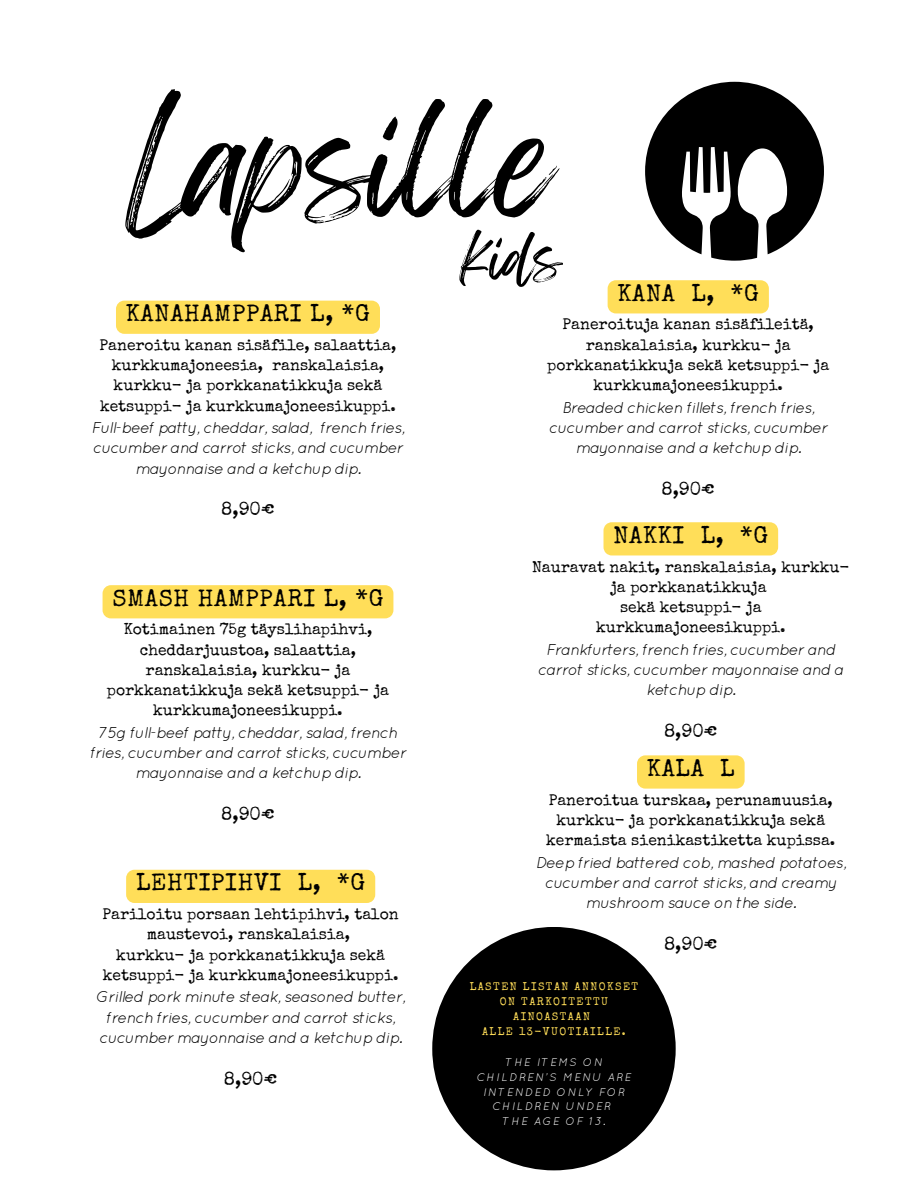
<style>
.page{position:relative;width:918px;height:1188px;background:#fff}
.page>*{position:absolute;margin:0;border:0;box-sizing:border-box;transform-origin:0 0}
.t1{font:123.9px "Feeling Passionate";letter-spacing:-.02em;color:#000}
.t2{font:52.05px "Feeling Passionate";color:#000}
.t3{font:24px "Special Elite";letter-spacing:.03em;color:#000}
.t4{font:18.75px "Special Elite";color:#000}
.t5{font:15.6px/20.2px "Special Elite";color:#000;text-align:center}
.t6{font:italic 15.6px/20.2px "Quicksand";letter-spacing:-.04em;color:#000;text-align:center}
.t7{font:italic 11.1px/14.9px "Quicksand";letter-spacing:.13em;color:#fff;text-align:center}
.t8{font:11.1px/14.9px "Special Elite";letter-spacing:.13em;color:#ffde59;text-align:center}
</style>
<div class="page">
<svg style="left:645px;top:82px;width:179px;height:179px"></svg>
<div style="left:103px;top:585px;width:290px;height:33px;background:#ffde59"></div>
<div style="left:126px;top:870px;width:249px;height:33px;background:#ffde59"></div>
<div style="left:604px;top:522px;width:174px;height:33px;background:#ffde59"></div>
<div style="left:608px;top:280px;width:161px;height:33px;background:#ffde59"></div>
<svg style="left:637px;top:755px;width:108px;height:34px;background:#ffdf60"></svg>
<div style="left:432px;top:927px;width:244px;height:243px;background:#000;border-radius:50%"></div>
<div style="left:116px;top:301px;width:264px;height:33px;background:#ffde59"></div>
<h5 class="t1" style="left:126px;top:65px;width:429px">Lapsille</h5>
<h4 class="t2" style="left:463px;top:216px;width:101px">kids</h4>
<h3 class="t3" style="left:618px;top:284px;width:143px">KANA L, *G</h3>
<h5 class="t5" style="left:547px;top:316px;width:284px">Paneroituja kanan sisäfileitä, ranskalaisia, kurkku- ja porkkanatikkuja sekä ketsuppi- ja kurkkumajoneesikuppi.</h5>
<h5 class="t6" style="left:549px;top:397px;width:280px">Breaded chicken fillets, french fries, cucumber and carrot sticks, cucumber mayonnaise and a ketchup dip.</h5>
<h4 class="t4" style="left:662px;top:482px;width:55px">8,90€</h4>
<p class="t3" style="left:126px;top:304px;width:246px">KANAHAMPPARI L, *G</p>
<p class="t5" style="left:100px;top:337px;width:298px">Paneroitu kanan sisäfile, salaattia, kurkkumajoneesia, ranskalaisia, kurkku- ja porkkanatikkuja sekä ketsuppi- ja kurkkumajoneesikuppi.</p>
<p class="t6" style="left:92px;top:417px;width:315px">Full-beef patty, cheddar, salad, french fries, cucumber and carrot sticks, and cucumber mayonnaise and a ketchup dip.</p>
<p class="t4" style="left:221px;top:502px;width:55px">8,90€</p>
<p class="t3" style="left:113px;top:589px;width:272px">SMASH HAMPPARI L, *G</p>
<h1 class="t5" style="left:107px;top:621px;width:284px">Kotimainen 75g täyslihapihvi, cheddarjuustoa, salaattia, ranskalaisia, kurkku- ja porkkanatikkuja sekä ketsuppi- ja kurkkumajoneesikuppi.</h1>
<h1 class="t6" style="left:90px;top:722px;width:318px">75g full-beef patty, cheddar, salad, french fries, cucumber and carrot sticks, cucumber mayonnaise and a ketchup dip.</h1>
<h2 class="t4" style="left:221px;top:807px;width:55px">8,90€</h2>
<h3 class="t3" style="left:136px;top:873px;width:231px">LEHTIPIHVI L, *G</h3>
<h5 class="t5" style="left:103px;top:906px;width:298px">Pariloitu porsaan lehtipihvi, talon maustevoi, ranskalaisia,<br>kurkku- ja porkkanatikkuja sekä ketsuppi- ja kurkkumajoneesikuppi.</h5>
<h5 class="t6" style="left:96px;top:987px;width:311px">Grilled pork minute steak, seasoned butter, french fries, cucumber and carrot sticks, cucumber mayonnaise and a ketchup dip.</h5>
<h4 class="t4" style="left:224px;top:1071px;width:55px">8,90€</h4>
<h3 class="t3" style="left:613px;top:526px;width:156px">NAKKI L, *G</h3>
<h5 class="t5" style="left:532px;top:558px;width:319px">Nauravat nakit, ranskalaisia, kurkku&shy;ja porkkanatikkuja<br>sekä ketsuppi- ja kurkkumajoneesikuppi.</h5>
<h5 class="t6" style="left:538px;top:639px;width:307px">Frankfurters, french fries, cucumber and carrot sticks, cucumber mayonnaise and a ketchup dip.</h5>
<h4 class="t4" style="left:664px;top:724px;width:55px">8,90€</h4>
<h3 class="t3" style="left:647px;top:759px;width:89px">KALA L</h3>
<h5 class="t5" style="left:546px;top:791px;width:291px">Paneroitua turskaa, perunamuusia, kurkku- ja porkkanatikkuja sekä kermaista sienikastiketta kupissa.</h5>
<h5 class="t6" style="left:536px;top:852px;width:312px">Deep fried battered cob, mashed potatoes, cucumber and carrot sticks, and creamy mushroom sauce on the side.</h5>
<h4 class="t4" style="left:664px;top:937px;width:55px">8,90€</h4>
<h3 class="t8" style="left:470px;top:980px;width:170px">LASTEN LISTAN ANNOKSET<br>ON TARKOITETTU<br>AINOASTAAN</h3>
<h5 class="t8" style="left:482px;top:1025px;width:145px">ALLE 13-VUOTIAILLE.</h5>
<h4 class="t7" style="left:477px;top:1054px;width:156px">THE ITEMS ON<br>CHILDREN'S MENU ARE<br>INTENDED ONLY FOR<br>CHILDREN UNDER</h4>
<h3 class="t7" style="left:503px;top:1114px;width:104px">THE AGE OF 13.</h3>
</div>
